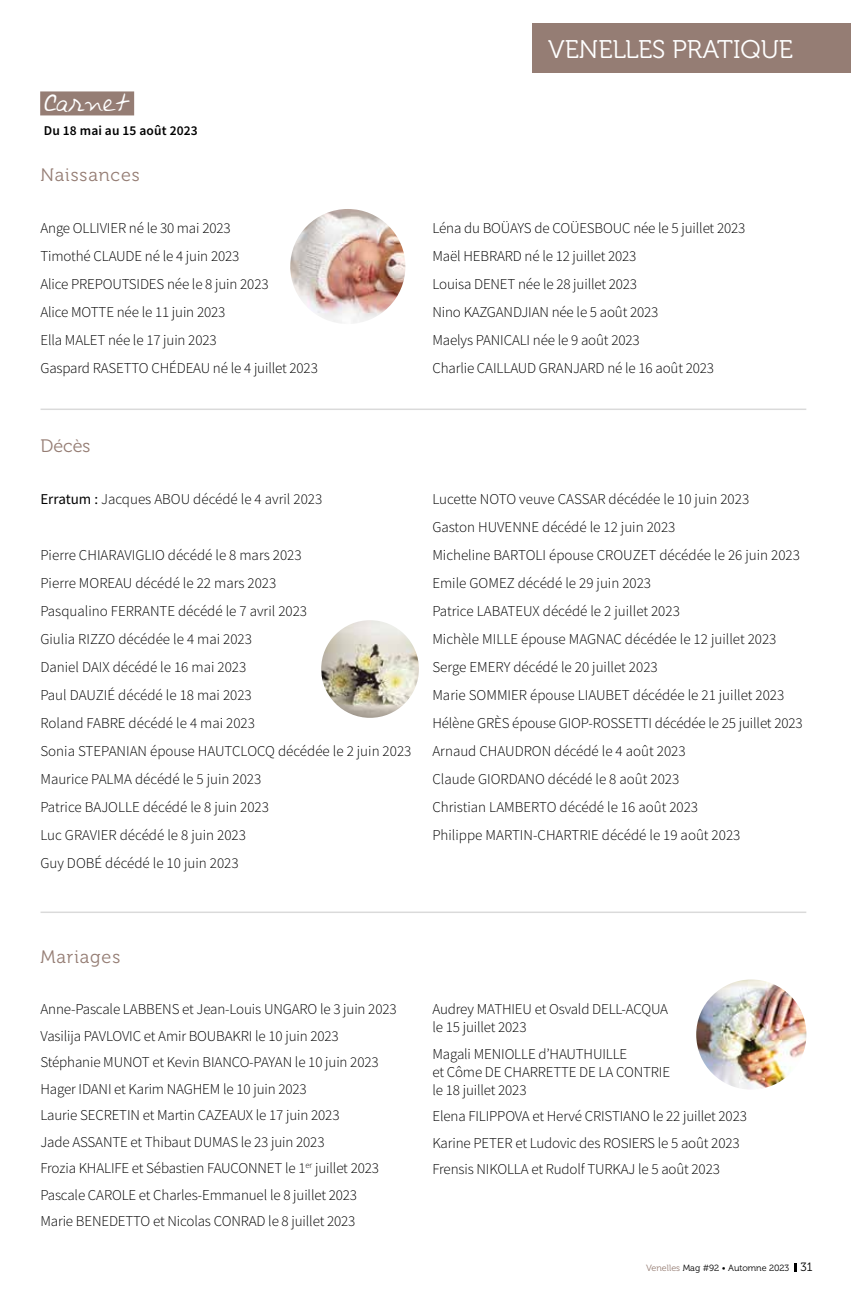
<style>
.page{position:relative;width:851px;height:1297px;background:#fff}
.page>*{position:absolute;margin:0;border:0;box-sizing:border-box;transform-origin:0 0}
.t1{font:25.5px "Museo 300";color:#fff}
.t2{font:21px "Avantque...";color:#fff}
.t3{font:18px "Museo 300";letter-spacing:.05em;color:#957d74}
.t4{font:300 15px/28px "Source Sans Pro";letter-spacing:-.01em;color:#000}
.t5{font:600 13.5px "Source Sans Pro";letter-spacing:.01em;color:#000}
.t6{font:9px "Museo 300";color:#000}
.s1{font-weight:400}
.s2{color:#957d74}
.s3{font-size:12px}
</style>
<div class="page">
<div style="left:532px;top:24px;width:318px;height:49px;background:#957d74"></div>
<svg style="left:794px;top:1263px;width:3px;height:8px"></svg>
<hr style="left:40px;top:408px;width:766px;height:2px;background:#dadada">
<hr style="left:40px;top:911px;width:766px;height:2px;background:#dadada">
<div style="left:40px;top:91px;width:94px;height:24px;background:#957d74"></div>
<img style="left:321px;top:620px;width:98px;height:98px;border-radius:49px">
<img style="left:290px;top:209px;width:115px;height:115px;border-radius:57px">
<img style="left:696px;top:979px;width:110px;height:111px;border-radius:55px">
<h2 class="t2" style="left:44px;top:91px;width:87px">Carnet</h2>
<p class="t5" style="left:44px;top:122px;width:155px">Du 18 mai au 15 août 2023</p>
<p class="t3" style="left:40px;top:165px;width:101px">Naissances</p>
<h1 class="t1" style="left:548px;top:35px;width:247px">VENELLES PRATIQUE</h1>
<p class="t4" style="left:40px;top:214px;width:279px">Ange OLLIVIER né le 30 mai 2023<br>Timothé CLAUDE né le 4 juin 2023<br>Alice PREPOUTSIDES née le 8 juin 2023<br>Alice MOTTE née le 11 juin 2023<br>Ella MALET née le 17 juin 2023<br>Gaspard RASETTO CHÉDEAU né le 4 juillet 2023</p>
<p class="t4" style="left:432px;top:214px;width:314px">Léna du BOÜAYS de COÜESBOUC née le 5 juillet 2023<br>Maël HEBRARD né le 12 juillet 2023<br>Louisa DENET née le 28 juillet 2023<br>Nino KAZGANDJIAN née le 5 août 2023<br>Maelys PANICALI née le 9 août 2023<br>Charlie CAILLAUD GRANJARD né le 16 août 2023</p>
<p class="t3" style="left:40px;top:436px;width:52px">Décès</p>
<p class="t4" style="left:40px;top:485px;width:283px"><span class="s1">Erratum :</span> Jacques ABOU décédé le 4 avril 2023</p>
<p class="t4" style="left:40px;top:541px;width:372px">Pierre CHIARAVIGLIO décédé le 8 mars 2023<br>Pierre MOREAU décédé le 22 mars 2023<br>Pasqualino FERRANTE décédé le 7 avril 2023<br>Giulia RIZZO décédée le 4 mai 2023<br>Daniel DAIX décédé le 16 mai 2023<br>Paul DAUZIÉ décédé le 18 mai 2023<br>Roland FABRE décédé le 4 mai 2023<br>Sonia STEPANIAN épouse HAUTCLOCQ décédée le 2 juin 2023<br>Maurice PALMA décédé le 5 juin 2023<br>Patrice BAJOLLE décédé le 8 juin 2023<br>Luc GRAVIER décédé le 8 juin 2023<br>Guy DOBÉ décédé le 10 juin 2023</p>
<p class="t4" style="left:432px;top:485px;width:372px">Lucette NOTO veuve CASSAR décédée le 10 juin 2023<br>Gaston HUVENNE décédé le 12 juin 2023<br>Micheline BARTOLI épouse CROUZET décédée le 26 juin 2023<br>Emile GOMEZ décédé le 29 juin 2023<br>Patrice LABATEUX décédé le 2 juillet 2023<br>Michèle MILLE épouse MAGNAC décédée le 12 juillet 2023<br>Serge EMERY décédé le 20 juillet 2023<br>Marie SOMMIER épouse LIAUBET décédée le 21 juillet 2023<br>Hélène GRÈS épouse GIOP-ROSSETTI décédée le 25 juillet 2023<br>Arnaud CHAUDRON décédé le 4 août 2023<br>Claude GIORDANO décédé le 8 août 2023<br>Christian LAMBERTO décédé le 16 août 2023<br>Philippe MARTIN-CHARTRIE décédé le 19 août 2023</p>
<p class="t3" style="left:40px;top:947px;width:81px">Mariages</p>
<p class="t4" style="left:40px;top:996px;width:357px;line-height:26.5px">Anne-Pascale LABBENS et Jean-Louis UNGARO le 3 juin 2023<br>Vasilija PAVLOVIC et Amir BOUBAKRI le 10 juin 2023<br>Stéphanie MUNOT et Kevin BIANCO-PAYAN le 10 juin 2023<br>Hager IDANI et Karim NAGHEM le 10 juin 2023<br>Laurie SECRETIN et Martin CAZEAUX le 17 juin 2023<br>Jade ASSANTE et Thibaut DUMAS le 23 juin 2023<br>Frozia KHALIFE et Sébastien FAUCONNET le 1<sup>er</sup> juillet 2023<br>Pascale CAROLE et Charles-Emmanuel le 8 juillet 2023<br>Marie BENEDETTO et Nicolas CONRAD le 8 juillet 2023</p>
<p class="t4" style="left:432px;top:1000px;width:237px;line-height:18px">Audrey MATHIEU et Osvald DELL-ACQUA le 15 juillet 2023</p>
<p class="t4" style="left:432px;top:1045px;width:239px;line-height:18px">Magali MENIOLLE d’HAUTHUILLE<br>et Côme DE CHARRETTE DE LA CONTRIE le 18 juillet 2023</p>
<p class="t4" style="left:432px;top:1103px;width:316px;line-height:26.5px">Elena FILIPPOVA et Hervé CRISTIANO le 22 juillet 2023<br>Karine PETER et Ludovic des ROSIERS le 5 août 2023<br>Frensis NIKOLLA et Rudolf TURKAJ le 5 août 2023</p>
<p class="t6" style="left:646px;top:1263px;width:168px"><span class="s2">Venelles</span> Mag #92 • Automne 2023 <span class="s3">31</span></p>
</div>
